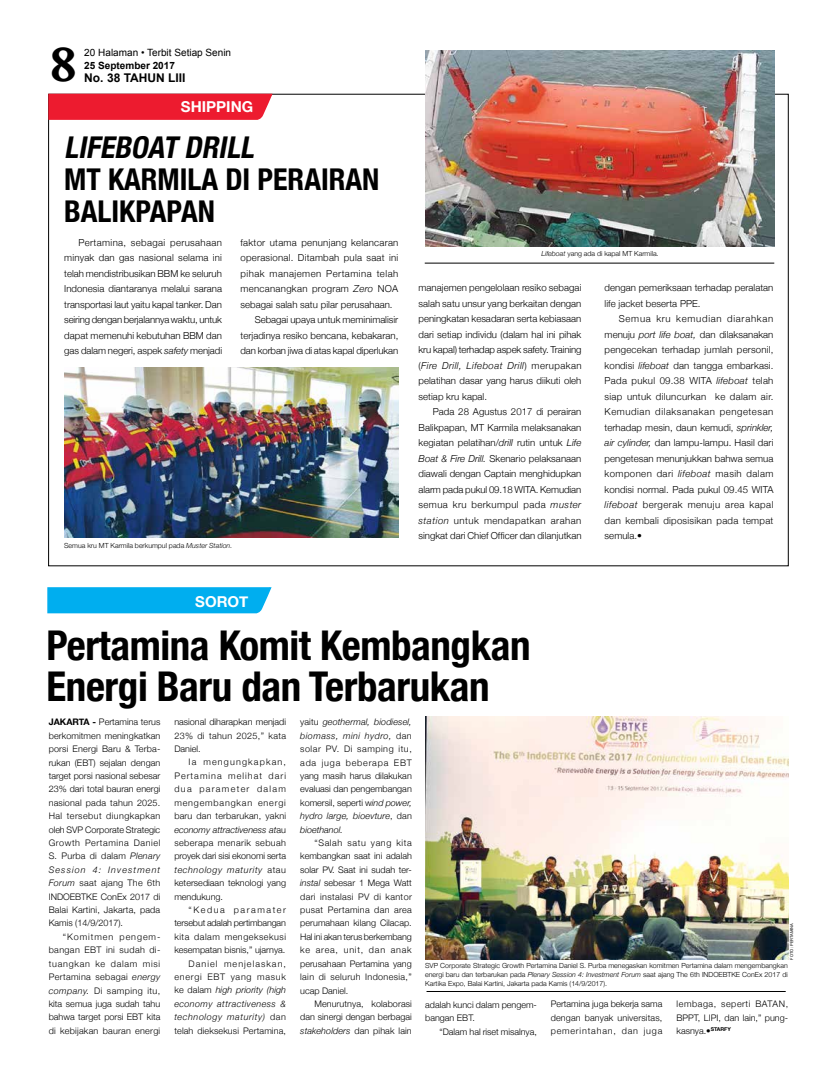
<style>
.page{position:relative;width:823px;height:1078px;background:#fff}
.page>*{position:absolute;margin:0;border:0;box-sizing:border-box;transform-origin:0 0}
.t1{font:700 48px "Myanmar MN";color:#000}
.t2{font:700 condensed 41px/41px "Helvetica Neue";letter-spacing:-.01em;color:#000}
.t3{font:700 condensed 30px/32px "Helvetica Neue";color:#000}
.t4{font:italic 700 condensed 30px "Helvetica Neue";color:#000}
.t5{font:700 15px "Helvetica Neue";color:#fff}
.t6{font:700 12px "Arial";color:#000}
.t7{font:10px "Arial";color:#000}
.t8{font:700 10px "Arial";color:#000}
.t9{font:300 9.6px/15.5px "Helvetica Neue";letter-spacing:.005em;color:#000;text-align:justify}
.t10{font:300 9.6px "Helvetica Neue";letter-spacing:.025em;color:#000}
.t11{font:300 9.6px "Helvetica Neue";letter-spacing:.05em;color:#000}
.t12{font:300 9.6px "Helvetica Neue";letter-spacing:.03em;color:#000}
.t13{font:300 9px/13.4px "Helvetica Neue";letter-spacing:.005em;color:#000;text-align:justify}
.t14{font:300 7px/9px "Helvetica Neue";color:#000;text-align:justify}
.t15{font:4px "Helvetica Neue";color:#000}
.s1{font-style:italic}
.s2{font-weight:700}
</style>
<div class="page">
<svg style="left:48px;top:93px;width:225px;height:28px;background:#ec2e40"></svg>
<svg style="left:47px;top:587px;width:225px;height:27px;background:#0fb2ef"></svg>
<img style="left:64px;top:367px;width:334px;height:170px">
<img style="left:425px;top:51px;width:348px;height:195px">
<hr style="left:424px;top:263px;width:349px;height:1px;background:#000">
<img style="left:425px;top:716px;width:363px;height:243px">
<hr style="left:426px;top:991px;width:359px;height:1px;background:#000">
<h1 class="t1" style="left:48px;top:37px;width:32px">8</h1>
<p class="t7" style="left:84px;top:46px;width:148px">20 Halaman • Terbit Setiap Senin</p>
<p class="t8" style="left:84px;top:59px;width:92px">25 September 2017</p>
<h3 class="t6" style="left:84px;top:70px;width:103px">No. 38 TAHUN LIII</h3>
<h3 class="t5" style="left:181px;top:95px;width:74px">SHIPPING</h3>
<h3 class="t4" style="left:64px;top:122px;width:199px">LIFEBOATDRI LL</h3>
<h3 class="t3" style="left:64px;top:161px;width:316px">MT KARMILA DI PERAIRAN<br>BALIKPAPAN</h3>
<p class="t9" style="left:64px;top:234px;width:159px;text-indent:14px">Pertamina, sebagai perusahaan minyak dan gas nasional selama ini telah mendistribusikan BBM ke seluruh Indonesia diantaranya melalui sarana transportasi laut yaitu kapal tanker. Dan seiring dengan berjalannya waktu, untuk dapat memenuhi kebutuhan BBM dan gas dalam negeri, aspek <span class="s1">safety</span> menjadi</p>
<p class="t10" style="left:240px;top:234px;width:159px">faktor utama penunjang kelancaran</p>
<p class="t10" style="left:240px;top:250px;width:159px">operasional. Ditambah pula saat ini</p>
<p class="t11" style="left:240px;top:266px;width:159px">pihak manajemen Pertamina telah</p>
<p class="t12" style="left:240px;top:281px;width:159px">mencanangkan program <span class="s1">Zero</span> NOA</p>
<p class="t9" style="left:240px;top:296px;width:153px">sebagai salah satu pilar perusahaan.</p>
<p class="t9" style="left:254px;top:311px;width:145px">Sebagai upaya untuk meminimalisir</p>
<p class="t9" style="left:240px;top:327px;width:159px">terjadinya resiko bencana, kebakaran,</p>
<p class="t9" style="left:240px;top:342px;width:159px">dan korban jiwa di atas kapal diperlukan</p>
<p class="t14" style="left:64px;top:540px;width:169px">Semua kru MT Karmila berkumpul pada <span class="s1">Muster Station.</span></p>
<p class="t14" style="left:541px;top:248px;width:119px"><span class="s1">Lifeboat</span> yang ada di kapal MT Karmila.</p>
<p class="t9" style="left:418px;top:279px;width:164px">manajemen pengelolaan resiko sebagai salah satu unsur yang berkaitan dengan peningkatan kesadaran serta kebiasaan dari setiap individu (dalam hal ini pihak kru kapal) terhadap aspek safety. Training (<span class="s1">Fire Drill, Lifeboat Drill</span>) merupakan pelatihan dasar yang harus diikuti oleh setiap kru kapal.</p>
<p class="t9" style="left:418px;top:403px;width:164px;text-indent:14px">Pada 28 Agustus 2017 di perairan Balikpapan, MT Karmila melaksanakan kegiatan pelatihan/<span class="s1">drill</span> rutin untuk <span class="s1">Life Boat &amp; Fire Drill.</span> Skenario pelaksanaan diawali dengan Captain menghidupkan alarm pada pukul 09.18 WITA. Kemudian semua kru berkumpul pada <span class="s1">muster station</span> untuk mendapatkan arahan singkat dari Chief Officer dan dilanjutkan</p>
<p class="t9" style="left:604px;top:279px;width:170px">dengan pemeriksaan terhadap peralatan life jacket beserta PPE.</p>
<p class="t9" style="left:604px;top:310px;width:170px;text-indent:14px">Semua kru kemudian diarahkan menuju <span class="s1">port life boat,</span> dan dilaksanakan pengecekan terhadap jumlah personil, kondisi <span class="s1">lifeboat</span> dan tangga embarkasi.<br>Pada pukul 09.38 WITA <span class="s1">lifeboat</span> telah siap untuk diluncurkan ke dalam air.<br>Kemudian dilaksanakan pengetesan terhadap mesin, daun kemudi, <span class="s1">sprinkler, air cylinder,</span> dan lampu-lampu. Hasil dari pengetesan menunjukkan bahwa semua komponen dari <span class="s1">lifeboat</span> masih dalam kondisi normal. Pada pukul 09.45 WITA <span class="s1">lifeboat</span> bergerak menuju area kapal dan kembali diposisikan pada tempat semula.•</p>
<h3 class="t5" style="left:195px;top:589px;width:22px">SOROT</h3>
<h2 class="t2" style="left:47px;top:621px;width:485px">Pertamina Komit Kembangkan<br>Energi Baru dan Terbarukan</h2>
<p class="t13" style="left:49px;top:714px;width:113px"><span class="s2">JAKARTA -</span> Pertamina terus berkomitmen meningkatkan porsi Energi Baru &amp; Terba&shy;rukan (EBT) sejalan dengan target porsi nasional sebesar 23% dari total bauran energi nasional pada tahun 2025.<br>Hal tersebut diungkapkan oleh SVP Corporate Strategic Growth Pertamina Daniel S. Purba di dalam <span class="s1">Plenary Session 4: Investment Forum</span> saat ajang The 6th INDOEBTKE ConEx 2017 di Balai Kartini, Jakarta, pada Kamis (14/9/2017).</p>
<p class="t13" style="left:49px;top:929px;width:113px;text-indent:14px">“Komitmen pengem&shy;bangan EBT ini sudah di&shy;tuangkan ke dalam misi Pertamina sebagai <span class="s1">energy company.</span> Di samping itu, kita semua juga sudah tahu bahwa target porsi EBT kita di kebijakan bauran energi</p>
<p class="t13" style="left:174px;top:714px;width:113px">nasional diharapkan menjadi 23% di tahun 2025,” kata Daniel.</p>
<p class="t13" style="left:174px;top:754px;width:113px;text-indent:14px">Ia mengungkapkan, Pertamina melihat dari dua parameter dalam mengembangkan energi baru dan terbarukan, yakni <span class="s1">economy attractiveness at</span>au seberapa menarik sebuah proyek dari sisi ekonomi serta <span class="s1">technology maturity</span> atau ketersediaan teknologi yang mendukung.</p>
<p class="t13" style="left:174px;top:902px;width:113px;text-align:right">“Kedua paramater tersebut adalah pertimbangan kita dalam mengeksekusi kesempatan bisnis,” ujarnya.<br>Daniel menjelaskan, energi EBT yang masuk ke dalam <span class="s1">high priority (high economy attractiveness &amp; technology maturity)</span> dan telah dieksekusi Pertamina,</p>
<p class="t13" style="left:300px;top:714px;width:113px">yaitu <span class="s1">geothermal, biodiesel, biomass, mini hydro,</span> dan solar PV. Di samping itu, ada juga beberapa EBT yang masih harus dilakukan evaluasi dan pengembangan komersil, seperti w<span class="s1">ind power, hydro large, bioevture</span>, dan <span class="s1">bioethanol.</span></p>
<p class="t13" style="left:300px;top:835px;width:113px;text-align:left;text-indent:14px">“Salah satu yang kita kembangkan saat ini adalah solar PV. Saat ini sudah ter&shy;<span class="s1">instal</span> sebesar 1 Mega Watt dari instalasi PV di kantor pusat Pertamina dan area perumahaan kilang Cilacap.<br>Hal ini akan terus berkembang ke area, unit, dan anak perusahaan Pertamina yang lain di seluruh Indonesia,” ucap Daniel.</p>
<p class="t13" style="left:300px;top:996px;width:113px;text-indent:14px">Menurutnya, kolaborasi dan sinergi dengan berbagai <span class="s1">stakeholders</span> dan pihak lain</p>
<p class="t13" style="left:425px;top:997px;width:113px">adalah kunci dalam pengem&shy;bangan EBT.</p>
<p class="t15" style="left:788px;top:959px;width:38px;rotate:-90deg">Foto : PERTAMINA</p>
<p class="t14" style="left:425px;top:960px;width:364px">SVP Corporate Strategic Growth Pertamina Daniel S. Purba menegaskan komitmen Pertamina dalam mengembangkan energi baru dan terbarukan pada <span class="s1">Plenary Session 4: Investment Forum</span> saat ajang The 6th INDOEBTKE ConEx 2017 di Kartika Expo, Balai Kartini, Jakarta pada Kamis (14/9/2017).</p>
<p class="t13" style="left:550px;top:996px;width:113px">Pertamina juga bekerja sama dengan banyak universitas, pemerintahan, dan juga</p>
<p class="t13" style="left:676px;top:996px;width:113px">lembaga, seperti BATAN, BPPT, LIPI, dan lain,” pung&shy;kasnya.•<sup>STARFY</sup></p>
<p class="t13" style="left:439px;top:1024px;width:99px">“Dalam hal riset misalnya,</p>
</div>
